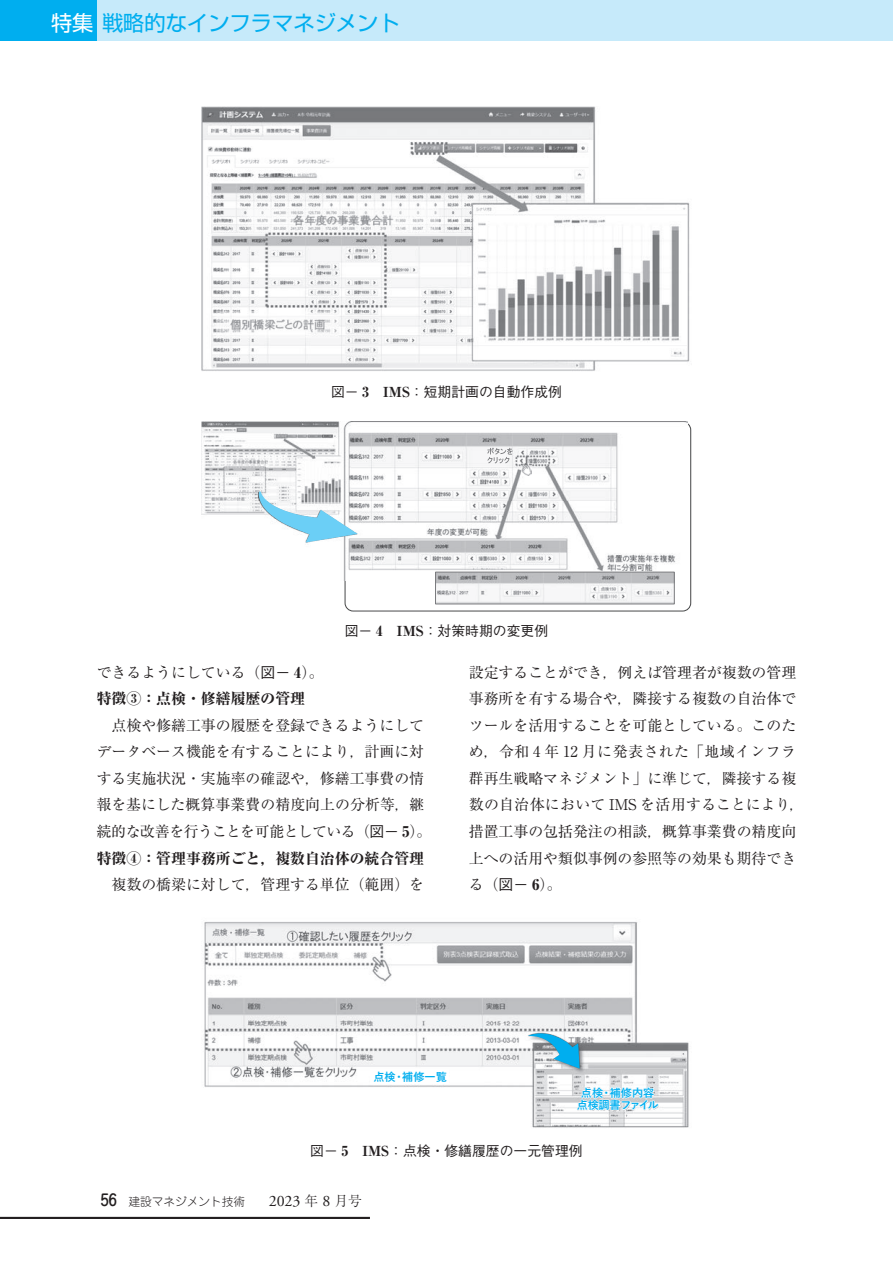
<style>
.page{position:relative;width:893px;height:1263px;background:#fff}
.page>*{position:absolute;margin:0;border:0;box-sizing:border-box;transform-origin:0 0}
.t1{font:21.3px "Shin Go Pr 6 N";color:#00aeef}
.本文_14Q{font:14.85px/26.5px "Ryumin Pr 6 N";color:#231f20;text-align:center}
.本文_字下なし{font:800 14.85px "Ryumin Pr 6 N";color:#231f20}
.キャプション{font:500 13.8px "Gothic BBB Pr 6 N";color:#231f20}
.t2{font:300 11.7px "Jun 101 Pro";color:#231f20}
.t3{font:700 11.25px/12.3px "Yu Go Pr 6 N";letter-spacing:-.02em;color:#00aeef;text-align:center}
.t4{font:700 11.25px "Yu Go Pr 6 N";color:#00aeef}
.s1{color:#fff}
.s2{font-family:"Ryumin Pr 6 N";font-weight:800}
.s3{font-family:"Gothic BBB Pr 6 N";font-weight:500}
.s4{font-weight:800}
.s5{font-family:"Jun 34 Pro";font-weight:500;font-size:15.9px}
.s6{font-family:"Adobe Garamond Pro";font-weight:400;font-size:15.9px}
.s7{font-family:"Ryumin Pr 6 N";font-size:13.8px}
</style>
<div class="page">
<div style="left:0;top:0;width:98px;height:40px;background:#00aeef"></div>
<div style="left:98px;top:0;width:795px;height:40px;background:#c6eafa"></div>
<img style="left:202px;top:106px;width:488px;height:265px">
<img style="left:202px;top:422px;width:485px;height:159px">
<img style="left:437px;top:574px;width:235px;height:28px">
<div style="left:435px;top:572px;width:239px;height:32px;border:1px solid #78797c"></div>
<svg style="left:522px;top:464px;width:9px;height:12px"></svg>
<svg style="left:487px;top:448px;width:26px;height:15px"></svg>
<svg style="left:258px;top:492px;width:100px;height:50px"></svg>
<img style="left:204px;top:922px;width:485px;height:206px">
<div style="left:370px;top:1069px;width:79px;height:15px;background:#fff"></div>
<svg style="left:576px;top:1081px;width:84px;height:45px"></svg>
<svg style="left:528px;top:1030px;width:52px;height:39px"></svg>
<hr style="left:0;top:1217px;width:370px;height:2px;background:#231f20">
<h1 class="t1" style="left:51px;top:6px;width:350px"><span class="s1">特集</span>戦略的なインフラマネジメント</h1>
<p class="キャプション" style="left:331px;top:380px;width:232px">図－ <span class="s2">3 IMS</span>：短期計画の自動作成例</p>
<p class="キャプション" style="left:345px;top:620px;width:205px">図－ <span class="s2">4 IMS</span>：対策時期の変更例</p>
<p class="本文_14Q" style="left:97px;top:658px;width:228px">できるようにしている（<span class="s3">図－</span> <span class="s4">4</span>）。</p>
<p class="本文_字下なし" style="left:97px;top:687px;width:210px">特徴③：点検・修繕履歴の管理</p>
<p class="本文_14Q" style="left:97px;top:711px;width:336px">点検や修繕工事の履歴を登録できるようにして<br>データベース機能を有することにより，計画に対する実施状況・実施率の確認や，修繕工事費の情報を基にした概算事業費の精度向上の分析等，継続的な改善を行うことを可能としている（<span class="s3">図－</span> <span class="s4">5</span>）。</p>
<p class="本文_字下なし" style="left:97px;top:846px;width:329px">特徴④：管理事務所ごと，複数自治体の統合管理</p>
<p class="本文_14Q" style="left:112px;top:870px;width:314px">複数の橋梁に対して，管理する単位（範囲）を</p>
<p class="本文_14Q" style="left:469px;top:658px;width:337px;text-align:left">設定することができ，例えば管理者が複数の管理事務所を有する場合や，隣接する複数の自治体でツールを活用することを可能としている。このため，令和 4 年 12 月に発表された「地域インフラ群再生戦略マネジメント」に準じて，隣接する複数の自治体において IMS を活用することにより，措置工事の包括発注の相談，概算事業費の精度向上への活用や類似事例の参照等の効果も期待できる（<span class="s3">図－</span> <span class="s4">6</span>）。</p>
<p class="t4" style="left:373px;top:1071px;width:75px">点検・補修一覧</p>
<p class="t3" style="left:577px;top:1087px;width:83px">点検・補修内容点検調書ファイル</p>
<p class="キャプション" style="left:310px;top:1140px;width:274px">図－ <span class="s2">5 IMS</span>：点検・修繕履歴の一元管理例</p>
<p class="t2" style="left:101px;top:1192px;width:262px"><span class="s5">56</span> 建設マネジメント技術　　<span class="s6">2023</span> <span class="s7">年</span> <span class="s6">8</span> <span class="s7">月号</span></p>
</div>
